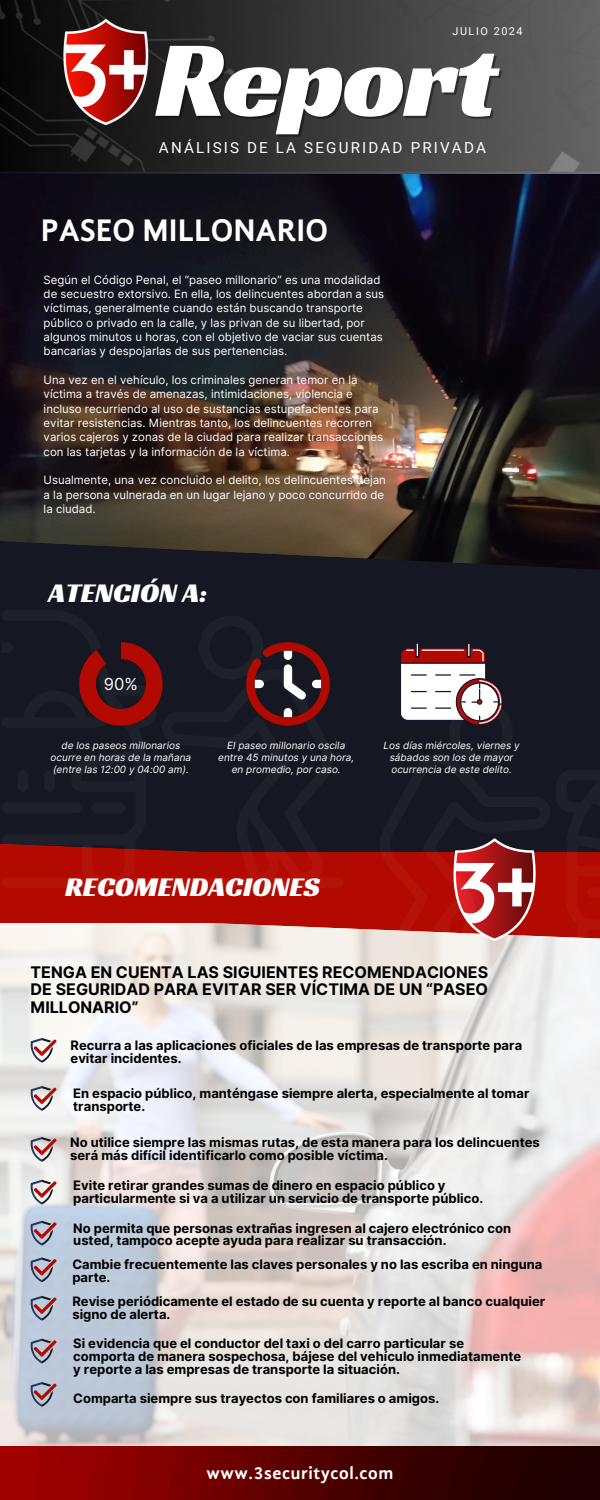
<style>
.page{position:relative;width:600px;height:1500px;background:#fff}
.page>*{position:absolute;margin:0;border:0;box-sizing:border-box;transform-origin:0 0}
.t1{font:110.2px "Racing Sans One";letter-spacing:-.02em;color:#fff}
.t2{font:700 32.2px "Gandhi Sans";color:#fff}
.t3{font:28px "Racing Sans One";color:#fff}
.t4{font:700 18px "Gandhi Sans";letter-spacing:.03em;color:#fff}
.t5{font:16.6px "Inter";color:#fff}
.t6{font:700 16px/17.2px "Inter";color:#000;text-align:justify}
.t7{font:15.2px "Roboto";letter-spacing:.14em;color:#fff}
.t8{font:700 13px/12.8px "Inter";color:#000}
.t9{font:11.5px/14.3px "Inter";color:#fff}
.t10{font:10.8px "Roboto";letter-spacing:.14em;color:#fff}
.t11{font:italic 10px/12px "Inter";color:#fff;text-align:center}
</style>
<div class="page">
<img style="left:0;top:174px;width:600px;height:363px">
<img style="left:0;top:941px;width:600px;height:505px">
<svg style="left:0;top:537px;width:600px;height:404px;background:#1a1a22"></svg>
<svg style="left:0;top:0;width:600px;height:173px;background:#393939"></svg>
<img style="left:0;top:1446px;width:600px;height:53px">
<svg style="left:0;top:842px;width:369px;height:98px;fill:#f6f1ea"></svg>
<div style="left:0;top:852px;width:600px;height:71px;background:#b20900"></div>
<svg style="left:31px;top:1038px;width:26px;height:25px"></svg>
<svg style="left:1px;top:610px;width:342px;height:242px;background:#181823"></svg>
<svg style="left:79px;top:642px;width:84px;height:84px;background:#5c1214"></svg>
<svg style="left:246px;top:642px;width:83px;height:83px;background:#56282d"></svg>
<div style="left:400px;top:648px;width:86px;height:72px;background:#fff;border-radius:7px"></div>
<svg style="left:411px;top:674px;width:15px;height:2px"></svg>
<svg style="left:411px;top:691px;width:15px;height:1px"></svg>
<svg style="left:436px;top:674px;width:68px;height:21px"></svg>
<svg style="left:400px;top:644px;width:87px;height:20px;background:#801f20"></svg>
<svg style="left:369px;top:695px;width:231px;height:278px"></svg>
<svg style="left:31px;top:1086px;width:26px;height:25px"></svg>
<svg style="left:31px;top:1137px;width:26px;height:25px"></svg>
<svg style="left:31px;top:1180px;width:26px;height:24px"></svg>
<svg style="left:31px;top:1221px;width:26px;height:25px"></svg>
<svg style="left:31px;top:1258px;width:26px;height:24px"></svg>
<svg style="left:31px;top:1296px;width:26px;height:25px"></svg>
<svg style="left:31px;top:1339px;width:26px;height:24px"></svg>
<svg style="left:31px;top:1382px;width:26px;height:25px"></svg>
<img style="left:55px;top:9px;width:100px;height:121px">
<p class="t10" style="left:453px;top:25px;width:72px">JULIO 2024</p>
<p class="t1" style="left:155px;top:8px;width:345px">Report</p>
<p class="t7" style="left:159px;top:139px;width:329px">ANÁLISIS DE LA SEGURIDAD PRIVADA</p>
<p class="t2" style="left:41px;top:216px;width:289px">PASEO MILLONARIO</p>
<h3 class="t9" style="left:44px;top:272px;width:342px">Según el Código Penal, el “paseo millonario” es una modalidad de secuestro extorsivo. En ella, los delincuentes abordan a sus víctimas, generalmente cuando están buscando transporte público o privado en la calle, y las privan de su libertad, por algunos minutos u horas, con el objetivo de vaciar sus cuentas bancarias y despojarlas de sus pertenencias.</h3>
<p class="t9" style="left:44px;top:373px;width:341px">Una vez en el vehículo, los criminales generan temor en la víctima a través de amenazas, intimidaciones, violencia e incluso recurriendo al uso de sustancias estupefacientes para evitar resistencias. Mientras tanto, los delincuentes recorren varios cajeros y zonas de la ciudad para realizar transacciones con las tarjetas y la información de la víctima.</p>
<p class="t9" style="left:44px;top:473px;width:344px">Usualmente, una vez concluido el delito, los delincuentes dejan a la persona vulnerada en un lugar lejano y poco concurrido de la ciudad.</p>
<p class="t3" style="left:49px;top:575px;width:160px">ATENCIÓN A:</p>
<p class="t5" style="left:104px;top:674px;width:36px">90%</p>
<p class="t11" style="left:51px;top:739px;width:142px">de los paseos millonarios ocurre en horas de la mañana (entre las 12:00 y 04:00 am).</p>
<p class="t11" style="left:218px;top:739px;width:138px">El paseo millonario oscila entre 45 minutos y una hora, en promedio, por caso.</p>
<p class="t11" style="left:384px;top:739px;width:138px">Los días miércoles, viernes y sábados son los de mayor ocurrencia de este delito.</p>
<h1 class="t3" style="left:65px;top:869px;width:256px">RECOMENDACIONES</h1>
<h6 class="t6" style="left:31px;top:964px;width:459px">TENGA EN CUENTA LAS SIGUIENTES RECOMENDACIONES DE SEGURIDAD PARA EVITAR SER VÍCTIMA DE UN “PASEO MILLONARIO”</h6>
<p class="t8" style="left:71px;top:1039px;width:453px">Recurra a las aplicaciones oficiales de las empresas de transporte para evitar incidentes.</p>
<p class="t8" style="left:73px;top:1087px;width:458px">En espacio público, manténgase siempre alerta, especialmente al tomar transporte.</p>
<p class="t8" style="left:70px;top:1136px;width:471px">No utilice siempre las mismas rutas, de esta manera para los delincuentes será más difícil identificarlo como posible víctima.</p>
<p class="t8" style="left:73px;top:1179px;width:412px">Evite retirar grandes sumas de dinero en espacio público y particularmente si va a utilizar un servicio de transporte público.</p>
<p class="t8" style="left:73px;top:1221px;width:439px">No permita que personas extrañas ingresen al cajero electrónico con usted, tampoco acepte ayuda para realizar su transacción.</p>
<p class="t8" style="left:72px;top:1258px;width:472px">Cambie frecuentemente las claves personales y no las escriba en ninguna parte.</p>
<p class="t8" style="left:72px;top:1295px;width:475px">Revise periódicamente el estado de su cuenta y reporte al banco cualquier signo de alerta.</p>
<p class="t8" style="left:73px;top:1337px;width:449px">Si evidencia que el conductor del taxi o del carro particular se comporta de manera sospechosa, bájese del vehículo inmediatamente y reporte a las empresas de transporte la situación.</p>
<h3 class="t8" style="left:73px;top:1392px;width:368px">Comparta siempre sus trayectos con familiares o amigos.</h3>
<p class="t4" style="left:207px;top:1465px;width:188px">www.3securitycol.com</p>
</div>
